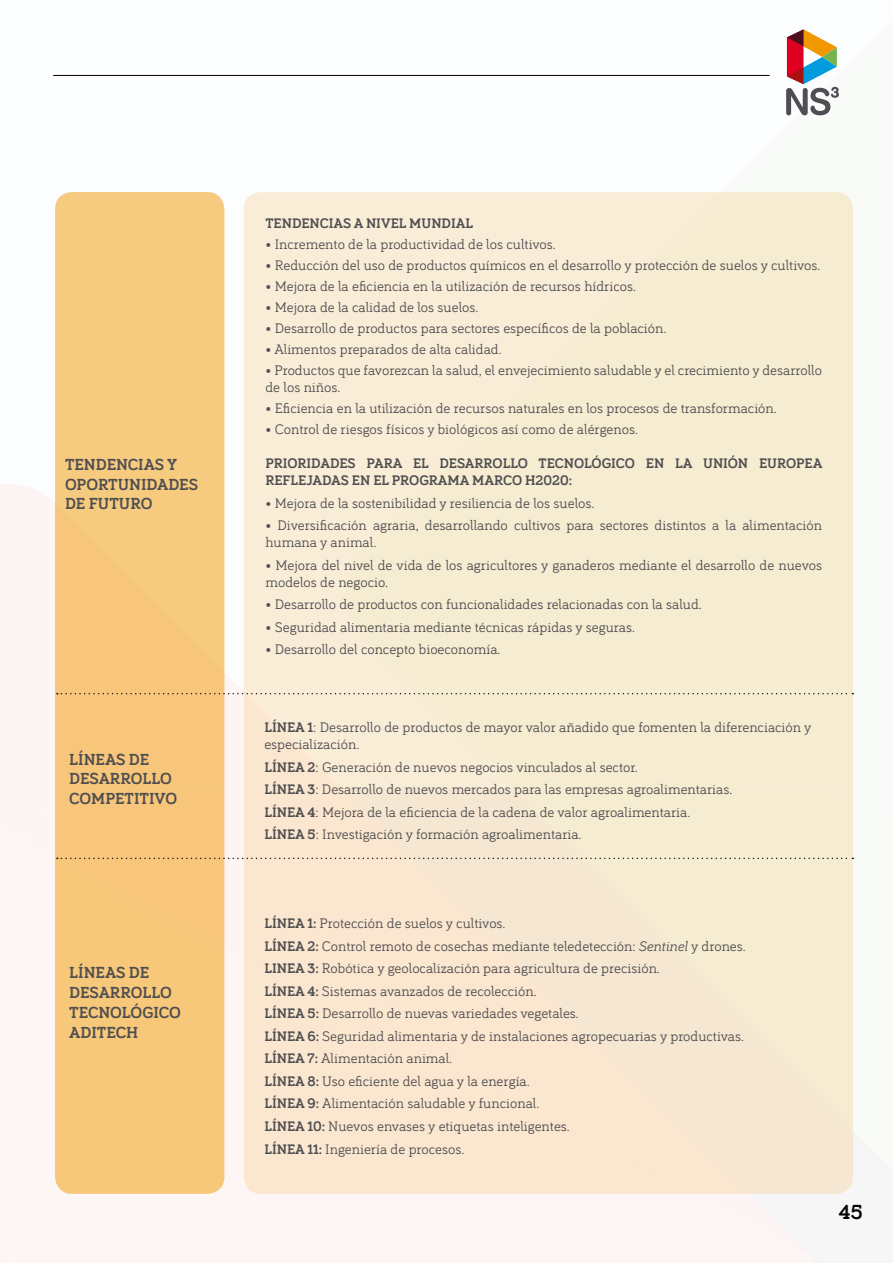
<style>
.page{position:relative;width:893px;height:1263px;background:#fff}
.page>*{position:absolute;margin:0;border:0;box-sizing:border-box;transform-origin:0 0}
.t1{font:700 21px "Bariol Serif";color:#000}
.t2{font:700 16.5px/19.8px "Bariol Serif";color:#4f4e50}
.t3{font:14.25px/22.5px "Bariol Serif";color:#4f4e50}
.t4{font:700 14.25px/17.1px "Bariol Serif";color:#4f4e50}
.s1{font-weight:700}
.s2{font-style:italic}
</style>
<div class="page">
<svg style="left:0;top:484px;width:244px;height:304px;fill:#fdf4f4"></svg>
<div style="left:0;top:705px;width:23px;height:136px;background:#fdf4f4"></div>
<div style="left:24px;top:842px;width:817px;height:411px;background:#fdf6f5"></div>
<svg style="left:786px;top:29px;width:53px;height:86px"></svg>
<div style="left:244px;top:192px;width:609px;height:1002px;background:#f6ecd2;border-radius:17px"></div>
<div style="left:55px;top:192px;width:169px;height:1002px;background:#f7c77a;border-radius:17px"></div>
<svg style="left:57px;top:693px;width:796px;height:1px"></svg>
<svg style="left:57px;top:858px;width:796px;height:1px"></svg>
<hr style="left:53px;top:75px;width:717px;height:1px;background:#000">
<p class="t2" style="left:65px;top:454px;width:135px">TENDENCIAS Y<br>OPORTUNIDADES<br>DE FUTURO</p>
<p class="t2" style="left:69px;top:748px;width:109px">LÍNEAS DE<br>DESARROLLO<br>COMPETITIVO</p>
<p class="t2" style="left:69px;top:962px;width:113px">LÍNEAS DE<br>DESARROLLO<br>TECNOLÓGICO<br>ADITECH</p>
<p class="t4" style="left:265px;top:214px;width:209px">TENDENCIAS A NIVEL MUNDIAL</p>
<p class="t3" style="left:265px;top:232px;width:292px">• Incremento de la productividad de los cultivos.</p>
<p class="t3" style="left:265px;top:253px;width:556px">• Reducción del uso de productos químicos en el desarrollo y protección de suelos y cultivos.</p>
<p class="t3" style="left:265px;top:274px;width:372px">• Mejora de la eficiencia en la utilización de recursos hídricos.</p>
<p class="t3" style="left:265px;top:295px;width:215px">• Mejora de la calidad de los suelos.</p>
<p class="t3" style="left:265px;top:316px;width:402px">• Desarrollo de productos para sectores específicos de la población.</p>
<p class="t3" style="left:265px;top:337px;width:238px">• Alimentos preparados de alta calidad.</p>
<p class="t3" style="left:265px;top:360px;width:558px;line-height:17.1px">• Productos que favorezcan la salud, el envejecimiento saludable y el crecimiento y desarrollo de los niños.</p>
<p class="t3" style="left:265px;top:396px;width:513px">• Eficiencia en la utilización de recursos naturales en los procesos de transformación.</p>
<p class="t3" style="left:265px;top:417px;width:374px">• Control de riesgos físicos y biológicos así como de alérgenos.</p>
<p class="t4" style="left:265px;top:454px;width:559px">PRIORIDADES PARA EL DESARROLLO TECNOLÓGICO EN LA UNIÓN EUROPEA<br>REFLEJADAS EN EL PROGRAMA MARCO H2020:</p>
<p class="t3" style="left:265px;top:491px;width:330px">• Mejora de la sostenibilidad y resiliencia de los suelos.</p>
<p class="t3" style="left:265px;top:516px;width:558px;line-height:17.1px">• Diversificación agraria, desarrollando cultivos para sectores distintos a la alimentación humana y animal.</p>
<p class="t3" style="left:265px;top:555px;width:558px;line-height:17.1px">• Mejora del nivel de vida de los agricultores y ganaderos mediante el desarrollo de nuevos modelos de negocio.</p>
<p class="t3" style="left:265px;top:592px;width:438px">• Desarrollo de productos con funcionalidades relacionadas con la salud.</p>
<p class="t3" style="left:265px;top:615px;width:371px">• Seguridad alimentaria mediante técnicas rápidas y seguras.</p>
<p class="t3" style="left:265px;top:637px;width:237px">• Desarrollo del concepto bioeconomía.</p>
<p class="t3" style="left:264px;top:718px;width:549px;line-height:17.1px"><span class="s1">LÍNEA 1</span>: Desarrollo de productos de mayor valor añadido que fomenten la diferenciación y especialización.</p>
<p class="t3" style="left:264px;top:755px;width:470px"><span class="s1">LÍNEA 2</span>: Generación de nuevos negocios vinculados al sector.<br><span class="s1">LÍNEA 3</span>: Desarrollo de nuevos mercados para las empresas agroalimentarias.<br><span class="s1">LÍNEA 4</span>: Mejora de la eficiencia de la cadena de valor agroalimentaria.<br><span class="s1">LÍNEA 5</span>: Investigación y formación agroalimentaria.</p>
<p class="t3" style="left:264px;top:911px;width:483px"><span class="s1">LÍNEA 1:</span> Protección de suelos y cultivos.<br><span class="s1">LÍNEA 2:</span> Control remoto de cosechas mediante teledetección: <span class="s2">Sentinel</span> y drones.<br><span class="s1">LINEA 3:</span> Robótica y geolocalización para agricultura de precisión.<br><span class="s1">LÍNEA 4:</span> Sistemas avanzados de recolección.<br><span class="s1">LÍNEA 5:</span> Desarrollo de nuevas variedades vegetales.<br><span class="s1">LÍNEA 6:</span> Seguridad alimentaria y de instalaciones agropecuarias y productivas.<br><span class="s1">LÍNEA 7:</span> Alimentación animal.<br><span class="s1">LÍNEA 8:</span> Uso eficiente del agua y la energía.<br><span class="s1">LÍNEA 9:</span> Alimentación saludable y funcional.<br><span class="s1">LÍNEA 10:</span> Nuevos envases y etiquetas inteligentes.<br><span class="s1">LÍNEA 11:</span> Ingeniería de procesos.</p>
<h1 class="t1" style="left:839px;top:1197px;width:25px">45</h1>
</div>
